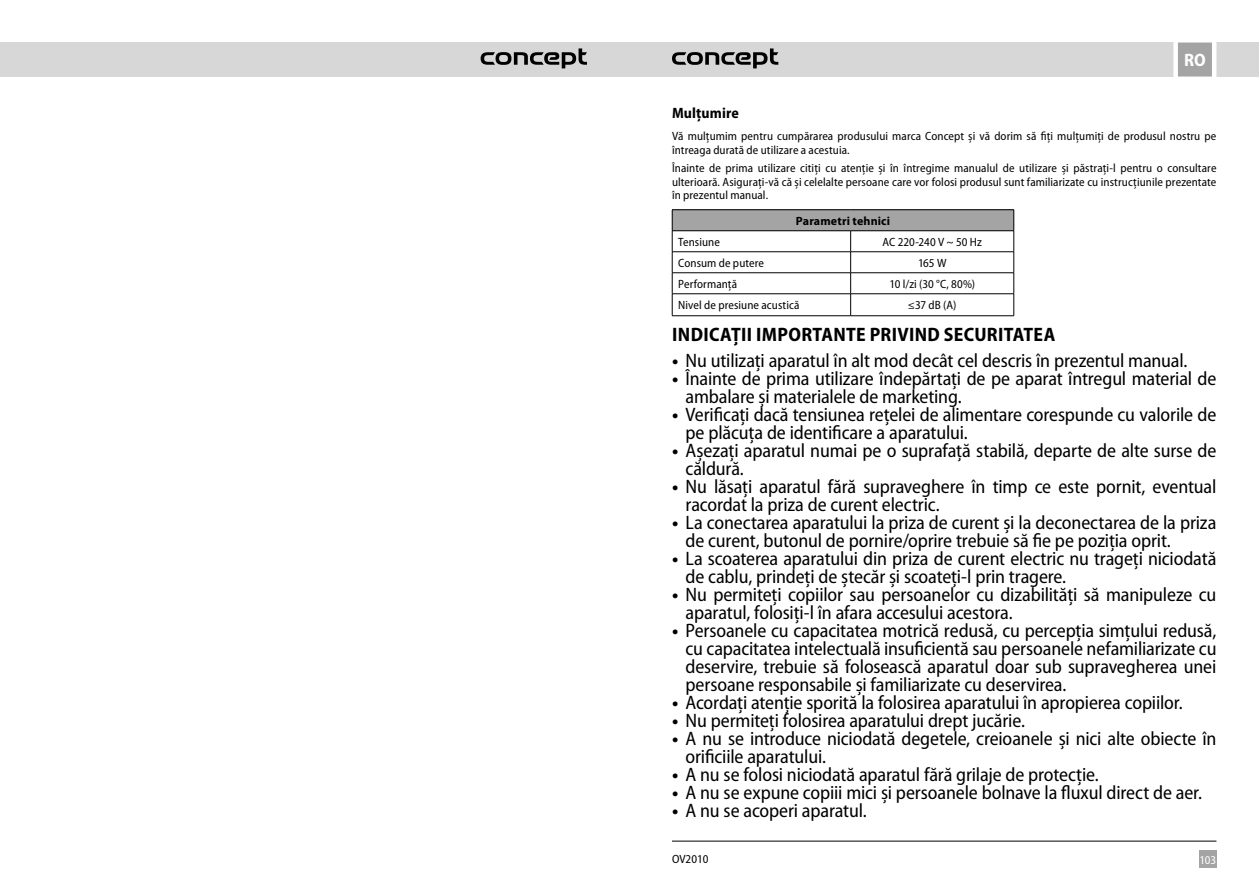
<style>
.page{position:relative;width:1259px;height:893px;background:#fff}
.page>*{position:absolute;margin:0;border:0;box-sizing:border-box;transform-origin:0 0}
.t1{font:semi-condensed 19.5px/18px "Myriad Pro";letter-spacing:-.01em;color:#000}
.t2{font:700 semi-condensed 19.5px "Myriad Pro";letter-spacing:.015em;color:#000}
.t3{font:700 semi-condensed 18px "Myriad Pro";color:#fff}
.t4{font:700 semi-condensed 15px "Myriad Pro";letter-spacing:.005em;color:#000}
.t5{font:semi-condensed 12px/13.8px "Myriad Pro";letter-spacing:.005em;color:#000}
.t6{font:700 12px "Myriad Pro";letter-spacing:.01em;color:#000}
.t7{font:semi-condensed 12px "Myriad Pro";color:#fff}
.s1{font-weight:700}
</style>
<div class="page">
<div style="left:629px;top:43px;width:630px;height:34px;background:#d7d7d7"></div>
<div style="left:1199px;top:850px;width:17px;height:17px;background:#a4a4a4"></div>
<svg style="left:1171px;top:42px;width:47px;height:35px;background:#bbb"></svg>
<hr style="left:672px;top:841px;width:544px;height:1px;background:#000">
<svg style="left:672px;top:48px;width:106px;height:20px"></svg>
<div style="left:0;top:43px;width:629px;height:34px;background:#d7d7d7"></div>
<svg style="left:480px;top:48px;width:107px;height:20px"></svg>
<div style="left:672px;top:210px;width:341px;height:21px;background:#a4a4a4"></div>
<hr style="left:672px;top:209px;width:178px;height:1px;background:#000">
<hr style="left:850px;top:209px;width:164px;height:1px;background:#000">
<hr style="left:672px;top:230px;width:178px;height:1px;background:#000">
<hr style="left:850px;top:230px;width:164px;height:1px;background:#000">
<hr style="left:672px;top:251px;width:178px;height:1px;background:#000">
<hr style="left:850px;top:251px;width:164px;height:1px;background:#000">
<hr style="left:672px;top:272px;width:178px;height:1px;background:#000">
<hr style="left:850px;top:272px;width:164px;height:1px;background:#000">
<hr style="left:672px;top:293px;width:178px;height:1px;background:#000">
<svg style="left:672px;top:210px;width:1px;height:105px"></svg>
<hr style="left:850px;top:293px;width:164px;height:1px;background:#000">
<svg style="left:850px;top:231px;width:1px;height:84px"></svg>
<svg style="left:1013px;top:210px;width:1px;height:105px"></svg>
<hr style="left:672px;top:315px;width:178px;height:1px;background:#000">
<hr style="left:850px;top:315px;width:164px;height:1px;background:#000">
<p class="t3" style="left:1184px;top:48px;width:23px">RO</p>
<p class="t4" style="left:672px;top:103px;width:68px">Mulțumire</p>
<p class="t5" style="left:672px;top:129px;width:546px">Vă mulțumim pentru cumpărarea produsului marca Concept și vă dorim să fiți mulțumiți de produsul nostru pe întreaga durată de utilizare a acestuia.</p>
<p class="t5" style="left:672px;top:161px;width:546px;text-align:justify">Înainte de prima utilizare citiți cu atenție și în întregime manualul de utilizare și păstrați-l pentru o consultare ulterioară. Asigurați-vă că și celelalte persoane care vor folosi produsul sunt familiarizate cu instrucțiunile prezentate în prezentul manual.</p>
<p class="t6" style="left:796px;top:213px;width:96px">Parametri tehnici</p>
<p class="t5" style="left:678px;top:235px;width:43px">Tensiune</p>
<p class="t5" style="left:882px;top:235px;width:101px">AC 220-240 V ~ 50 Hz</p>
<p class="t5" style="left:678px;top:256px;width:87px">Consum de putere</p>
<p class="t5" style="left:918px;top:256px;width:30px">165 W</p>
<p class="t5" style="left:678px;top:277px;width:60px">Performanță</p>
<p class="t5" style="left:889px;top:277px;width:87px">10 l/zi (30 °C, 80%)</p>
<p class="t5" style="left:678px;top:298px;width:123px">Nivel de presiune acustică</p>
<p class="t5" style="left:908px;top:298px;width:50px">≤37 dB (A)</p>
<p class="t2" style="left:672px;top:322px;width:385px">INDICAȚII IMPORTANTE PRIVIND SECURITATEA</p>
<p class="t1" style="left:672px;top:351px;width:517px"><span class="s1">•</span> Nu utilizați aparatul în alt mod decât cel descris în prezentul manual.</p>
<p class="t1" style="left:685px;top:369px;width:532px;text-indent:-13px"><span class="s1">•</span> Înainte de prima utilizare îndepărtați de pe aparat întregul material de ambalare și materialele de marketing.</p>
<p class="t1" style="left:685px;top:405px;width:532px;text-indent:-13px"><span class="s1">•</span> Verificați dacă tensiunea rețelei de alimentare corespunde cu valorile de pe plăcuța de identificare a aparatului.</p>
<p class="t1" style="left:685px;top:441px;width:532px;text-indent:-13px"><span class="s1">•</span> Așezați aparatul numai pe o suprafață stabilă, departe de alte surse de căldură.</p>
<p class="t1" style="left:685px;top:477px;width:532px;text-indent:-13px"><span class="s1">•</span> Nu lăsați aparatul fără supraveghere în timp ce este pornit, eventual racordat la priza de curent electric.</p>
<p class="t1" style="left:685px;top:513px;width:532px;text-indent:-13px"><span class="s1">•</span> La conectarea aparatului la priza de curent și la deconectarea de la priza de curent, butonul de pornire/oprire trebuie să fie pe poziția oprit.</p>
<p class="t1" style="left:685px;top:549px;width:532px;text-indent:-13px"><span class="s1">•</span> La scoaterea aparatului din priza de curent electric nu trageți niciodată de cablu, prindeți de ștecăr și scoateți-l prin tragere.</p>
<p class="t1" style="left:685px;top:585px;width:532px;text-indent:-13px"><span class="s1">•</span> Nu permiteți copiilor sau persoanelor cu dizabilități să manipuleze cu aparatul, folosiți-l în afara accesului acestora.</p>
<p class="t1" style="left:685px;top:621px;width:532px;text-align:justify;text-indent:-13px"><span class="s1">•</span> Persoanele cu capacitatea motrică redusă, cu percepția simțului redusă, cu capacitatea intelectuală insuficientă sau persoanele nefamiliarizate cu deservire, trebuie să folosească aparatul doar sub supravegherea unei persoane responsabile și familiarizate cu deservirea.</p>
<p class="t1" style="left:672px;top:693px;width:512px"><span class="s1">•</span> Acordați atenție sporită la folosirea aparatului în apropierea copiilor.</p>
<p class="t1" style="left:672px;top:711px;width:354px"><span class="s1">•</span> Nu permiteți folosirea aparatului drept jucărie.</p>
<p class="t1" style="left:685px;top:729px;width:532px;text-indent:-13px"><span class="s1">•</span> A nu se introduce niciodată degetele, creioanele și nici alte obiecte în orificiile aparatului.</p>
<p class="t1" style="left:672px;top:765px;width:428px"><span class="s1">•</span> A nu se folosi niciodată aparatul fără grilaje de protecție.</p>
<p class="t1" style="left:672px;top:783px;width:531px"><span class="s1">•</span> A nu se expune copiii mici și persoanele bolnave la fluxul direct de aer.</p>
<p class="t1" style="left:672px;top:801px;width:196px"><span class="s1">•</span> A nu se acoperi aparatul.</p>
<p class="t5" style="left:672px;top:851px;width:38px">OV2010</p>
<p class="t7" style="left:1199px;top:852px;width:18px">103</p>
</div>
